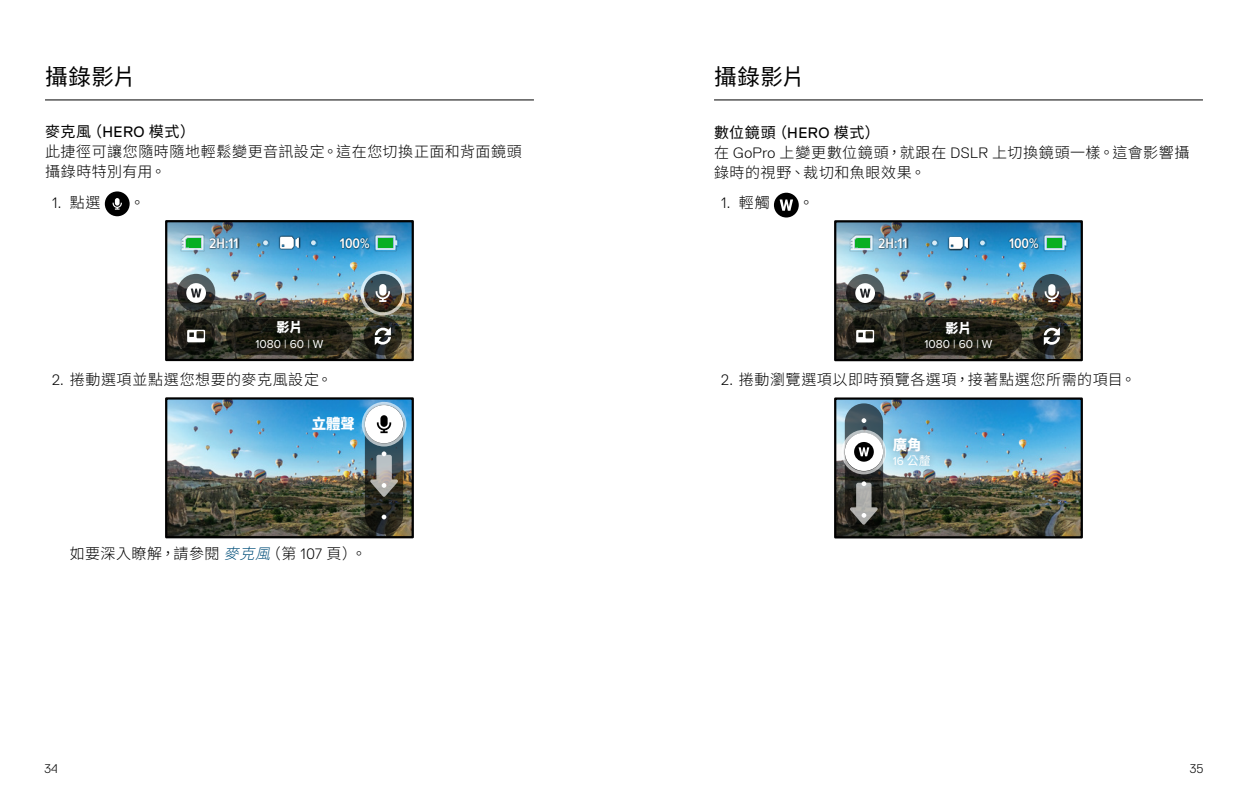
<style>
.page{position:relative;width:1248px;height:808px;background:#fff}
.page>*{position:absolute;margin:0;border:0;box-sizing:border-box;transform-origin:0 0}
.t1{font:22.5px "Noto Sans CJ Ktc";letter-spacing:.03em;color:#000}
.t2{font:300 15px/20px "Noto Sans CJ Ktc";letter-spacing:.04em;color:#000}
.t3{font:300 15px "Replica Pro";color:#000}
.t4{font:600 14.25px "Proxima Nova Cond";color:#fff}
.t5{font:900 14.25px "Noto Sans CJ Ktc";color:#fff}
.t6{font:900 13.25px "Noto Sans CJ Ktc";color:#fff}
.t7{font:300 12.5px "Replica Pro";color:#000}
.t8{font:12px "Proxima Nova";color:#fff}
.s1{font-weight:400}
.s2{font-family:"Replica Pro";font-weight:400}
.s3{font-family:"Noto Sans CJ Ktc"}
.s4{font-family:"Replica Pro"}
.s5{font-style:italic;color:#004e79}
</style>
<div class="page">
<hr style="left:45px;top:99px;width:489px;height:1px;background:#000">
<div style="left:105px;top:191px;width:25px;height:25px;background:#000;border-radius:50%"></div>
<svg style="left:113px;top:198px;width:9px;height:12px"></svg>
<img style="left:168px;top:264px;width:243px;height:94px">
<img style="left:168px;top:223px;width:243px;height:41px">
<img style="left:374px;top:234px;width:24px;height:17px">
<svg style="left:375px;top:236px;width:22px;height:14px"></svg>
<svg style="left:377px;top:237px;width:16px;height:11px"></svg>
<svg style="left:378px;top:238px;width:15px;height:9px"></svg>
<img style="left:338px;top:236px;width:31px;height:13px">
<img style="left:209px;top:236px;width:30px;height:13px">
<img style="left:180px;top:234px;width:24px;height:17px">
<svg style="left:182px;top:236px;width:21px;height:14px"></svg>
<svg style="left:185px;top:237px;width:16px;height:11px"></svg>
<svg style="left:186px;top:238px;width:15px;height:9px"></svg>
<svg style="left:310px;top:239px;width:7px;height:7px"></svg>
<img style="left:279px;top:235px;width:21px;height:15px">
<svg style="left:280px;top:237px;width:19px;height:12px"></svg>
<svg style="left:262px;top:239px;width:7px;height:7px"></svg>
<hr style="left:277px;top:228px;width:24px;height:3px;background:#fff">
<svg style="left:363px;top:274px;width:39px;height:38px"></svg>
<svg style="left:375px;top:284px;width:15px;height:18px"></svg>
<svg style="left:363px;top:317px;width:39px;height:38px"></svg>
<svg style="left:375px;top:327px;width:16px;height:18px"></svg>
<svg style="left:226px;top:317px;width:127px;height:38px;background:#201f16"></svg>
<svg style="left:177px;top:317px;width:38px;height:38px"></svg>
<svg style="left:187px;top:330px;width:18px;height:12px"></svg>
<svg style="left:177px;top:274px;width:38px;height:38px"></svg>
<svg style="left:186px;top:283px;width:20px;height:20px"></svg>
<div style="left:165px;top:220px;width:249px;height:141px;border:2px solid #000"></div>
<div style="left:360px;top:271px;width:45px;height:44px;border:3px solid #fff;border-radius:50%"></div>
<img style="left:168px;top:400px;width:243px;height:135px">
<svg style="left:365px;top:444px;width:38px;height:90px;background:#2b302b"></svg>
<svg style="left:381px;top:515px;width:5px;height:4px"></svg>
<img style="left:363px;top:404px;width:41px;height:40px">
<svg style="left:365px;top:405px;width:38px;height:38px"></svg>
<svg style="left:377px;top:415px;width:14px;height:18px"></svg>
<div style="left:165px;top:397px;width:249px;height:141px;border:2px solid #000"></div>
<svg style="left:370px;top:451px;width:28px;height:46px"></svg>
<div style="left:362px;top:402px;width:44px;height:44px;border:3px solid #fff;border-radius:50%"></div>
<hr style="left:714px;top:99px;width:488px;height:1px;background:#000">
<svg style="left:773px;top:193px;width:25px;height:24px"></svg>
<img style="left:837px;top:264px;width:242px;height:94px">
<img style="left:837px;top:223px;width:242px;height:41px">
<img style="left:1043px;top:234px;width:24px;height:17px">
<svg style="left:1044px;top:236px;width:22px;height:14px"></svg>
<svg style="left:1046px;top:237px;width:16px;height:11px"></svg>
<svg style="left:1046px;top:238px;width:15px;height:10px"></svg>
<img style="left:1007px;top:236px;width:31px;height:13px">
<img style="left:878px;top:236px;width:30px;height:13px">
<img style="left:849px;top:234px;width:24px;height:17px">
<svg style="left:850px;top:236px;width:22px;height:14px"></svg>
<svg style="left:854px;top:237px;width:16px;height:11px"></svg>
<svg style="left:854px;top:238px;width:15px;height:10px"></svg>
<svg style="left:978px;top:239px;width:7px;height:7px"></svg>
<img style="left:947px;top:235px;width:22px;height:15px">
<svg style="left:949px;top:237px;width:18px;height:12px"></svg>
<svg style="left:930px;top:239px;width:8px;height:7px"></svg>
<hr style="left:946px;top:228px;width:24px;height:3px;background:#fff">
<svg style="left:1032px;top:274px;width:38px;height:38px"></svg>
<svg style="left:1044px;top:284px;width:14px;height:18px"></svg>
<svg style="left:1032px;top:317px;width:38px;height:38px"></svg>
<svg style="left:1043px;top:327px;width:16px;height:18px"></svg>
<svg style="left:895px;top:317px;width:126px;height:38px;background:#201f15"></svg>
<svg style="left:845px;top:317px;width:39px;height:38px"></svg>
<svg style="left:856px;top:330px;width:18px;height:12px"></svg>
<svg style="left:845px;top:274px;width:39px;height:38px"></svg>
<svg style="left:855px;top:283px;width:19px;height:20px"></svg>
<div style="left:834px;top:220px;width:248px;height:141px;border:2px solid #000"></div>
<img style="left:837px;top:400px;width:242px;height:135px">
<svg style="left:844px;top:403px;width:39px;height:130px;background:#384549"></svg>
<svg style="left:861px;top:418px;width:5px;height:5px"></svg>
<img style="left:843px;top:431px;width:38px;height:41px">
<svg style="left:844px;top:433px;width:37px;height:38px"></svg>
<svg style="left:854px;top:442px;width:19px;height:20px"></svg>
<img style="left:881px;top:443px;width:60px;height:45px">
<img style="left:881px;top:426px;width:51px;height:50px">
<div style="left:834px;top:397px;width:248px;height:141px;border:2px solid #000"></div>
<svg style="left:849px;top:481px;width:29px;height:44px"></svg>
<div style="left:841px;top:430px;width:45px;height:44px;border:3px solid #fff;border-radius:50%"></div>
<h1 class="t1" style="left:45px;top:64px;width:92px">攝錄影片</h1>
<p class="t2" style="left:45px;top:122px;width:478px"><span class="s1">麥克風（</span><span class="s2">HERO</span> <span class="s1">模式）<br></span>此捷徑可讓您隨時隨地輕鬆變更音訊設定。這在您切換正面和背面鏡頭攝錄時特別有用。</p>
<p class="t3" style="left:52px;top:194px;width:50px">1. <span class="s3">點選</span></p>
<p class="t2" style="left:130px;top:193px;width:16px">。</p>
<p class="t4" style="left:209px;top:236px;width:31px">2H:11</p>
<p class="t4" style="left:217px;top:236px;width:31px">100%</p>
<p class="t4" style="left:340px;top:236px;width:31px">100%</p>
<h1 class="t1" style="left:714px;top:64px;width:92px">攝錄影片</h1>
<p class="t2" style="left:714px;top:122px;width:477px"><span class="s1">數位鏡頭（</span><span class="s2">HERO</span> <span class="s1">模式）<br></span>在 <span class="s4">GoPro</span> 上變更數位鏡頭，就跟在 <span class="s4">DSLR</span> 上切換鏡頭一樣。這會影響攝錄時的視野、裁切和魚眼效果。</p>
<p class="t3" style="left:721px;top:195px;width:50px">1. <span class="s3">輕觸</span></p>
<p class="t2" style="left:798px;top:193px;width:16px">。</p>
<p class="t4" style="left:878px;top:236px;width:31px">2H:11</p>
<p class="t4" style="left:885px;top:236px;width:31px">100%</p>
<p class="t4" style="left:1008px;top:236px;width:31px">100%</p>
<p class="t6" style="left:276px;top:320px;width:28px">影片</p>
<p class="t2" style="left:52px;top:370px;width:281px"><span class="s4">2.</span> 捲動選項並點選您想要的麥克風設定。</p>
<p class="t5" style="left:312px;top:416px;width:44px">立體聲</p>
<p class="t8" style="left:255px;top:338px;width:70px">1080 | 60 | W</p>
<p class="t6" style="left:945px;top:320px;width:28px">影片</p>
<p class="t2" style="left:721px;top:370px;width:416px"><span class="s4">2.</span> 捲動瀏覽選項以即時預覽各選項，接著點選您所需的項目。</p>
<p class="t8" style="left:924px;top:339px;width:70px">1080 | 60 | W</p>
<p class="t5" style="left:892px;top:437px;width:30px">廣角</p>
<p class="t8" style="left:892px;top:455px;width:40px">16 <span class="s3">公釐</span></p>
<p class="t2" style="left:70px;top:544px;width:298px">如要深入瞭解，請參閱<span class="s5">麥克風</span>（第 <span class="s4">107</span> 頁）。</p>
<p class="t7" style="left:44px;top:762px;width:15px">34</p>
<p class="t7" style="left:1189px;top:762px;width:15px">35</p>
</div>
